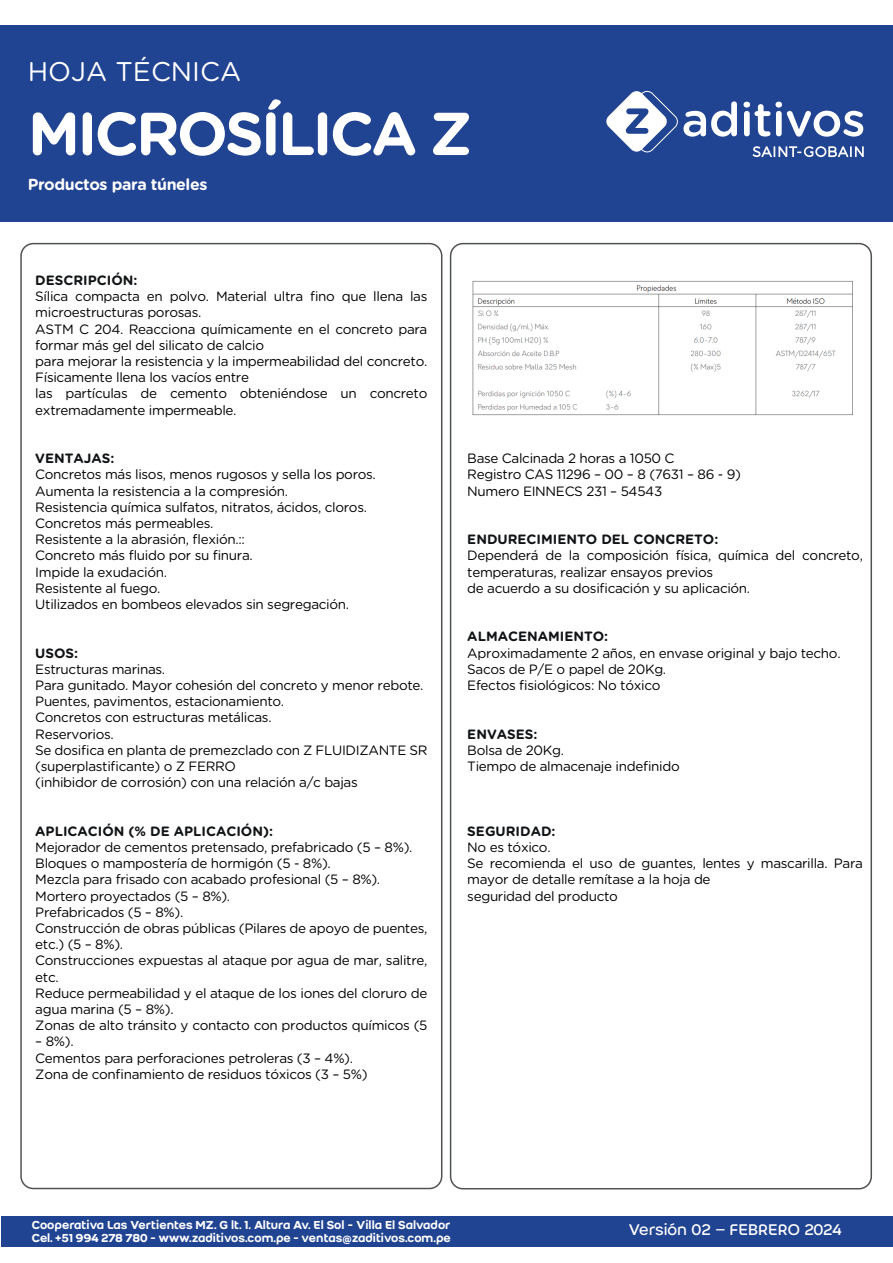
<style>
.page{position:relative;width:893px;height:1263px;background:#fff}
.page>*{position:absolute;margin:0;border:0;box-sizing:border-box;transform-origin:0 0}
.t1{font:700 60.45px "Gotham Rounded";letter-spacing:-.05em;color:#fff}
.t2{font:27px "Gotham Rounded";color:#fff}
.t3{font:16.95px "Weber";color:#fff}
.t4{font:700 16.05px "Gotham Rounded";letter-spacing:-.025em;color:#fff}
.t5{font:13.5px/16.2px "Gotham Rounded";letter-spacing:-.025em;color:#000001}
.t6{font:700 13.5px "Gotham Rounded";color:#101315}
.t7{font:500 12.75px/12.8px "Weber";color:#fff}
</style>
<div class="page">
<div style="left:0;top:25px;width:893px;height:197px;background:#204392"></div>
<div style="left:1px;top:1216px;width:892px;height:30px;background:#204392"></div>
<div style="left:450px;top:243px;width:422px;height:946px;border:2px solid #4f5252;border-radius:12px"></div>
<div style="left:20px;top:243px;width:422px;height:946px;border:2px solid #4f5252;border-radius:12px"></div>
<svg style="left:743px;top:102px;width:120px;height:35px"></svg>
<svg style="left:606px;top:91px;width:131px;height:62px"></svg>
<svg style="left:753px;top:146px;width:111px;height:11px"></svg>
<img style="left:472px;top:280px;width:381px;height:136px">
<h2 class="t2" style="left:28px;top:52px;width:215px">HOJA TÉCNICA</h2>
<h1 class="t1" style="left:28px;top:89px;width:446px">MICROSÍLICA Z</h1>
<p class="t4" style="left:28px;top:173px;width:181px">Productos para túneles</p>
<p class="t6" style="left:35px;top:270px;width:104px">DESCRIPCIÓN:</p>
<p class="t5" style="left:35px;top:288px;width:394px">Sílica compacta en polvo. Material ultra fino que llena las microestructuras porosas.<br>ASTM C 204. Reacciona químicamente en el concreto para formar más gel del silicato de calcio<br>para mejorar la resistencia y la impermeabilidad del concreto.<br>Físicamente llena los vacíos entre<br>las partículas de cemento obteniéndose un concreto extremadamente impermeable.</p>
<p class="t6" style="left:35px;top:448px;width:81px">VENTAJAS:</p>
<p class="t5" style="left:35px;top:466px;width:342px">Concretos más lisos, menos rugosos y sella los poros.<br>Aumenta la resistencia a la compresión.<br>Resistencia química sulfatos, nitratos, ácidos, cloros.<br>Concretos más permeables.<br>Resistente a la abrasión, flexión.::<br>Concreto más fluido por su finura.<br>Impide la exudación.<br>Resistente al fuego.<br>Utilizados en bombeos elevados sin segregación.</p>
<p class="t6" style="left:35px;top:643px;width:44px">USOS:</p>
<p class="t5" style="left:35px;top:660px;width:394px">Estructuras marinas.<br>Para gunitado. Mayor cohesión del concreto y menor rebote.<br>Puentes, pavimentos, estacionamiento.<br>Concretos con estructuras metálicas.<br>Reservorios.<br>Se dosifica en planta de premezclado con Z FLUIDIZANTE SR (superplastificante) o Z FERRO<br>(inhibidor de corrosión) con una relación a/c bajas</p>
<p class="t6" style="left:35px;top:821px;width:239px">APLICACIÓN (% DE APLICACIÓN):</p>
<p class="t5" style="left:35px;top:838px;width:394px">Mejorador de cementos pretensado, prefabricado (5 – 8%).<br>Bloques o mampostería de hormigón (5 - 8%).<br>Mezcla para frisado con acabado profesional (5 – 8%).<br>Mortero proyectados (5 – 8%).<br>Prefabricados (5 – 8%).<br>Construcción de obras públicas (Pilares de apoyo de puentes, etc.) (5 – 8%).<br>Construcciones expuestas al ataque por agua de mar, salitre, etc.<br>Reduce permeabilidad y el ataque de los iones del cloruro de agua marina (5 – 8%).<br>Zonas de alto tránsito y contacto con productos químicos (5</p>
<p class="t5" style="left:35px;top:1033px;width:334px">– 8%).<br>Cementos para perforaciones petroleras (3 – 4%).<br>Zona de confinamiento de residuos tóxicos (3 – 5%)</p>
<p class="t5" style="left:467px;top:450px;width:275px">Base Calcinada 2 horas a 1050 C<br>Registro CAS 11296 – 00 – 8 (7631 – 86 - 9)<br>Numero EINNECS 231 – 54543</p>
<p class="t6" style="left:467px;top:529px;width:253px">ENDURECIMIENTO DEL CONCRETO:</p>
<p class="t5" style="left:467px;top:547px;width:397px">Dependerá de la composición física, química del concreto, temperaturas, realizar ensayos previos<br>de acuerdo a su dosificación y su aplicación.</p>
<p class="t6" style="left:467px;top:627px;width:142px">ALMACENAMIENTO:</p>
<p class="t5" style="left:467px;top:644px;width:375px">Aproximadamente 2 años, en envase original y bajo techo.<br>Sacos de P/E o papel de 20Kg.<br>Efectos fisiológicos: No tóxico</p>
<p class="t6" style="left:467px;top:724px;width:72px">ENVASES:</p>
<p class="t5" style="left:467px;top:741px;width:214px">Bolsa de 20Kg.<br>Tiempo de almacenaje indefinido</p>
<p class="t6" style="left:467px;top:821px;width:90px">SEGURIDAD:</p>
<p class="t5" style="left:467px;top:838px;width:397px">No es tóxico.<br>Se recomienda el uso de guantes, lentes y mascarilla. Para mayor de detalle remítase a la hoja de<br>seguridad del producto</p>
<p class="t7" style="left:32px;top:1218px;width:421px">Cooperativa Las Vertientes MZ. G lt. 1. Altura Av. El Sol - Villa El Salvador<br>Cel. +51 994 278 780 - www.zaditivos.com.pe - ventas@zaditivos.com.pe</p>
<p class="t3" style="left:628px;top:1220px;width:215px">Versión 02 – FEBRERO 2024</p>
</div>
